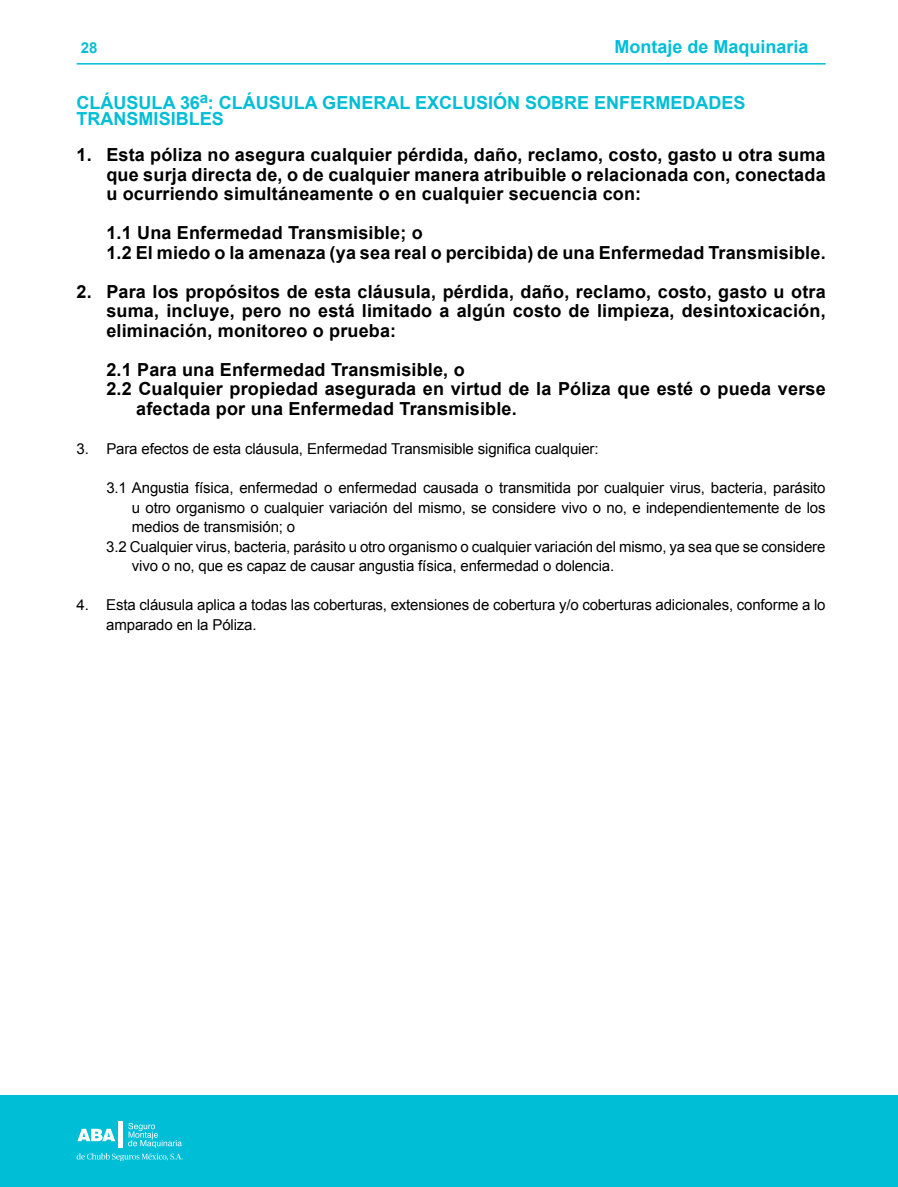
<style>
.page{position:relative;width:898px;height:1187px;background:#fff}
.page>*{position:absolute;margin:0;border:0;box-sizing:border-box;transform-origin:0 0}
.t1{font:700 18px/19.5px "Arial";letter-spacing:.01em;color:#000;text-align:justify}
.t2{font:700 18px/16.5px "Arial";color:#00bed6}
.t3{font:15px/19.5px "Arial";letter-spacing:-.01em;color:#000}
.t4{font:700 15px "Arial";color:#00bed6}
</style>
<div class="page">
<hr style="left:77px;top:63px;width:748px;height:2px;background:#00bed6">
<div style="left:0;top:1095px;width:897px;height:91px;background:#00bed6"></div>
<svg style="left:128px;top:1122px;width:54px;height:25px"></svg>
<svg style="left:77px;top:1128px;width:38px;height:13px"></svg>
<hr style="left:119px;top:1121px;width:4px;height:26px;background:#fff">
<svg style="left:77px;top:1153px;width:105px;height:7px"></svg>
<p class="t4" style="left:81px;top:38px;width:18px">28</p>
<p class="t2" style="left:614px;top:39px;width:196px">Montaje de Maquinaria</p>
<p class="t2" style="left:77px;top:95px;width:670px">CLÁUSULA 36<sup>a</sup>: CLÁUSULA GENERAL EXCLUSIÓN SOBRE ENFERMEDADES<br>TRANSMISIBLES</p>
<p class="t1" style="left:106px;top:146px;width:720px;text-indent:-30px">1. Esta póliza no asegura cualquier pérdida, daño, reclamo, costo, gasto u otra suma que surja directa de, o de cualquier manera atribuible o relacionada con, conectada u ocurriendo simultáneamente o en cualquier secuencia con:</p>
<p class="t1" style="left:106px;top:224px;width:720px">1.1 Una Enfermedad Transmisible; o<br>1.2 El miedo o la amenaza (ya sea real o percibida) de una Enfermedad Transmisible.</p>
<p class="t1" style="left:106px;top:282px;width:720px;text-indent:-30px">2. Para los propósitos de esta cláusula, pérdida, daño, reclamo, costo, gasto u otra suma, incluye, pero no está limitado a algún costo de limpieza, desintoxicación, eliminación, monitoreo o prueba:</p>
<p class="t1" style="left:106px;top:360px;width:359px">2.1 Para una Enfermedad Transmisible, o</p>
<p class="t1" style="left:106px;top:380px;width:720px">2.2 Cualquier propiedad asegurada en virtud de la Póliza que esté o pueda verse</p>
<p class="t1" style="left:136px;top:399px;width:382px">afectada por una Enfermedad Transmisible.</p>
<p class="t3" style="left:77px;top:439px;width:523px">3. Para efectos de esta cláusula, Enfermedad Transmisible significa cualquier:</p>
<p class="t3" style="left:106px;top:478px;width:720px">3.1 Angustia física, enfermedad o enfermedad causada o transmitida por cualquier virus, bacteria, parásito</p>
<p class="t3" style="left:132px;top:497px;width:695px">u otro organismo o cualquier variación del mismo, se considere vivo o no, e independientemente de los</p>
<p class="t3" style="left:132px;top:517px;width:165px">medios de transmisión; o</p>
<p class="t3" style="left:106px;top:536px;width:720px">3.2 Cualquier virus, bacteria, parásito u otro organismo o cualquier variación del mismo, ya sea que se considere</p>
<p class="t3" style="left:132px;top:556px;width:483px">vivo o no, que es capaz de causar angustia física, enfermedad o dolencia.</p>
<p class="t3" style="left:106px;top:595px;width:720px;text-indent:-30px">4. Esta cláusula aplica a todas las coberturas, extensiones de cobertura y/o coberturas adicionales, conforme a lo amparado en la Póliza.</p>
</div>
